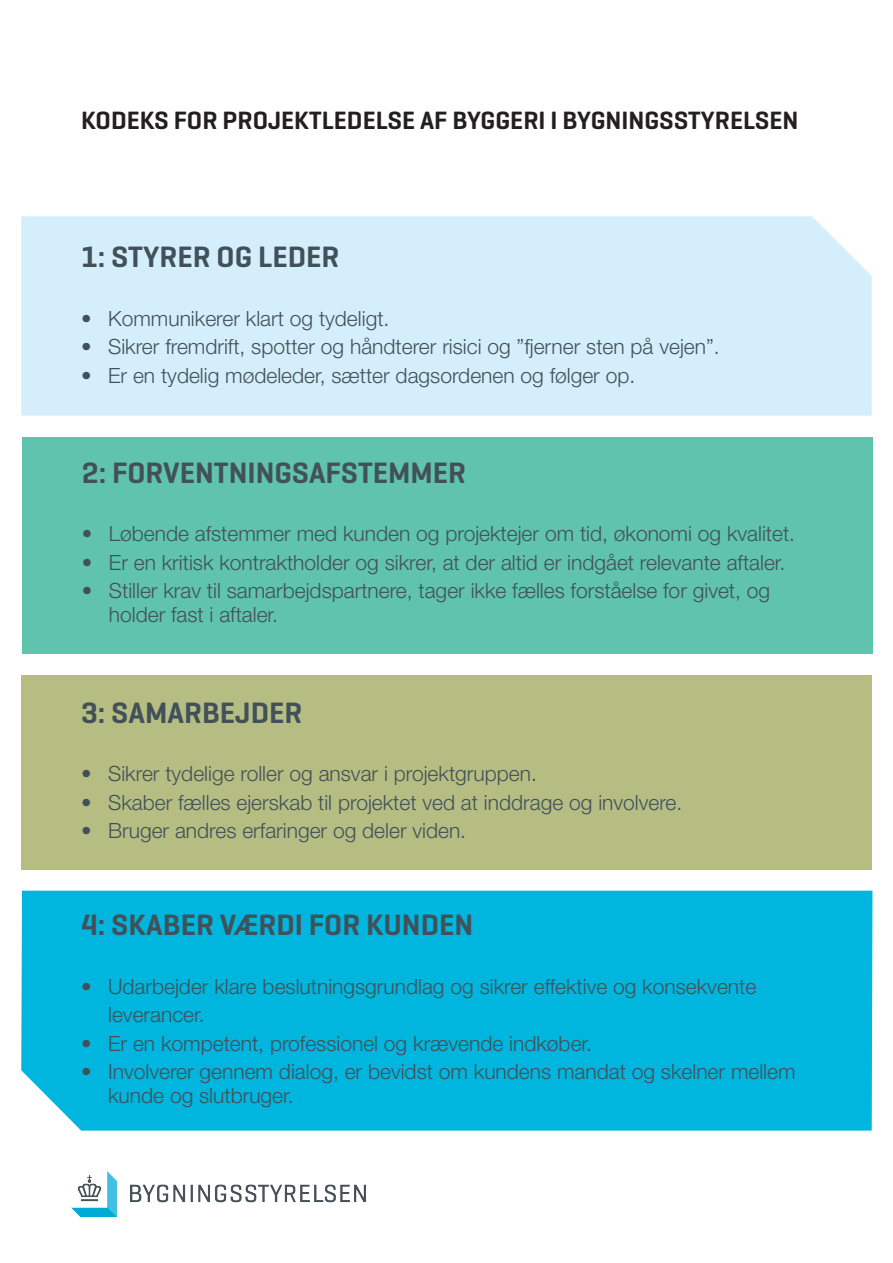
<style>
.page{position:relative;width:893px;height:1263px;background:#fff}
.page>*{position:absolute;margin:0;border:0;box-sizing:border-box;transform-origin:0 0}
.t1{font:600 30px "Geogrotesque";color:#425159}
.t2{font:600 25.5px "Geogrotesque";color:#231f20}
.t3{font:300 21px/24px "Helvetica Neue LT Std";color:#425159}
</style>
<div class="page">
<div style="left:21px;top:675px;width:851px;height:194px;background:#b6bd82"></div>
<div style="left:21px;top:891px;width:851px;height:239px;background:#00b5de"></div>
<div style="left:21px;top:216px;width:851px;height:200px;background:#d4effb"></div>
<div style="left:22px;top:437px;width:850px;height:216px;background:#5fc3ad"></div>
<img style="left:72px;top:1171px;width:294px;height:46px">
<h1 class="t2" style="left:81px;top:105px;width:719px">KODEKS FOR PROJEKTLEDELSE AF BYGGERI I BYGNINGSSTYRELSEN</h1>
<h2 class="t1" style="left:81px;top:238px;width:260px">1: STYRER OG LEDER</h2>
<p class="t3" style="left:81px;top:306px;width:310px">• Kommunikerer klart og tydeligt.</p>
<p class="t3" style="left:81px;top:334px;width:640px">• Sikrer fremdrift, spotter og håndterer risici og ”fjerner sten på vejen”.</p>
<p class="t3" style="left:81px;top:363px;width:556px">• Er en tydelig mødeleder, sætter dagsordenen og følger op.</p>
<h2 class="t1" style="left:82px;top:454px;width:386px">2: FORVENTNINGSAFSTEMMER</h2>
<p class="t3" style="left:82px;top:521px;width:715px">• Løbende afstemmer med kunden og projektejer om tid, økonomi og kvalitet.</p>
<p class="t3" style="left:82px;top:550px;width:705px">• Er en kritisk kontraktholder og sikrer, at der altid er indgået relevante aftaler.</p>
<p class="t3" style="left:109px;top:578px;width:663px;text-indent:-27px">• Stiller krav til samarbejdspartnere, tager ikke fælles forståelse for givet, og holder fast i aftaler.</p>
<h2 class="t1" style="left:81px;top:694px;width:223px">3: SAMARBEJDER</h2>
<p class="t3" style="left:81px;top:761px;width:457px">• Sikrer tydelige roller og ansvar i projektgruppen.</p>
<p class="t3" style="left:81px;top:790px;width:603px">• Skaber fælles ejerskab til projektet ved at inddrage og involvere.</p>
<p class="t3" style="left:81px;top:818px;width:386px">• Bruger andres erfaringer og deler viden.</p>
<h2 class="t1" style="left:81px;top:906px;width:394px">4: SKABER VÆRDI FOR KUNDEN</h2>
<p class="t3" style="left:108px;top:971px;width:650px;line-height:28.5px;text-indent:-27px">• Udarbejder klare beslutningsgrundlag og sikrer effektive og konsekvente leverancer.</p>
<p class="t3" style="left:81px;top:1031px;width:512px">• Er en kompetent, professionel og krævende indkøber.</p>
<p class="t3" style="left:108px;top:1059px;width:689px;text-indent:-27px">• Involverer gennem dialog, er bevidst om kundens mandat og skelner mellem kunde og slutbruger.</p>
</div>
